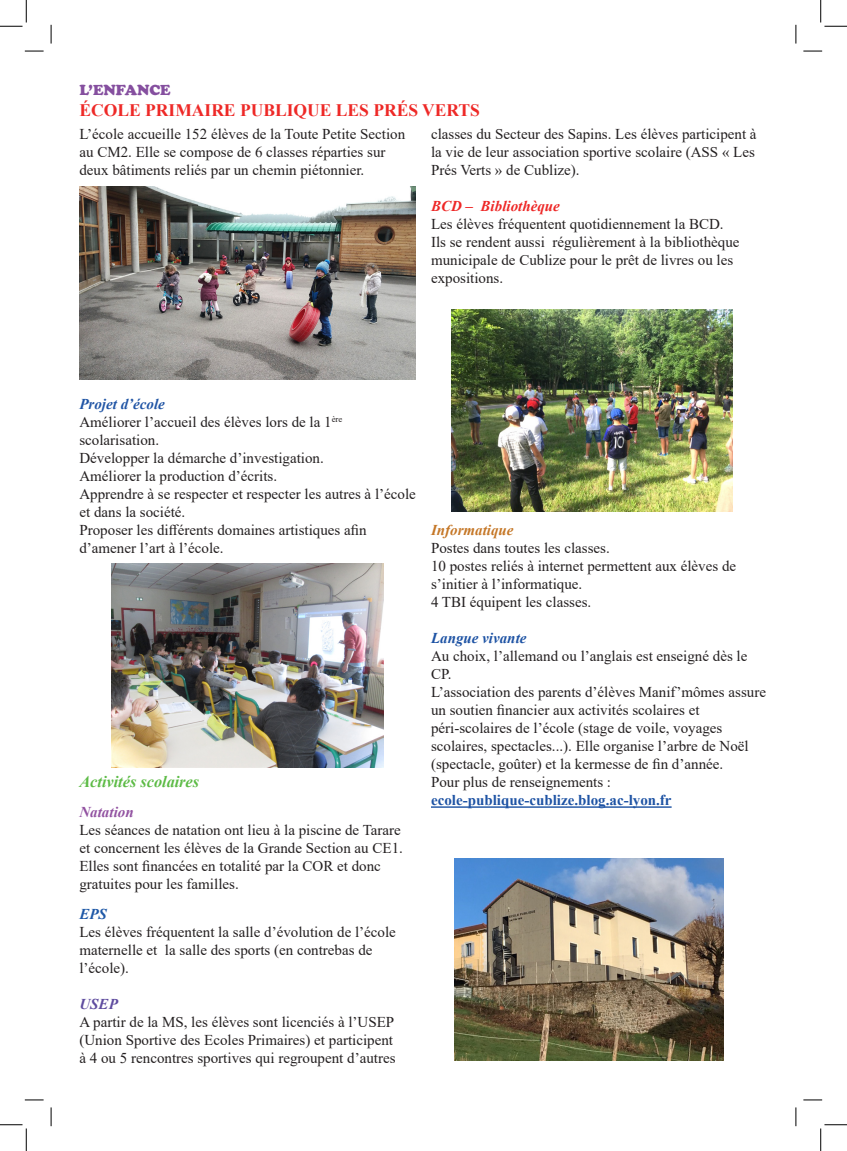
<style>
.page{position:relative;width:847px;height:1151px;background:#fff}
.page>*{position:absolute;margin:0;border:0;box-sizing:border-box;transform-origin:0 0}
.t1{font:700 17.5px "Times New Roman";color:#ee2927}
.t2{font:italic 700 16.25px "Times New Roman";color:#5dbb46}
.t3{font:15px/18px "Times New Roman";color:#231f20}
.t4{font:700 15px/18px "Times New Roman";color:#1e53a4}
.t5{font:italic 700 15px "Times New Roman";color:#ee2726}
.t6{font:italic 700 15px "Times New Roman";color:#2155a5}
.t7{font:italic 700 15px "Times New Roman";color:#1e53a4}
.t8{font:italic 700 15px "Times New Roman";color:#c57727}
.t9{font:900 15px "Cooper";color:#854f9f}
.t10{font:italic 700 15px "Times New Roman";color:#9252a1}
.t11{font:italic 700 15px "Times New Roman";color:#5f4c9f}
.t12{font:italic 700 15px "Times New Roman";color:#1e58a7}
.s1{font-weight:400;color:#231f20}
</style>
<div class="page">
<hr style="left:431px;top:806px;width:240px;height:2px;background:#1e53a4">
<img style="left:112px;top:564px;width:271px;height:204px">
<img style="left:451px;top:310px;width:281px;height:202px">
<img style="left:79px;top:186px;width:337px;height:194px">
<img style="left:454px;top:858px;width:269px;height:202px">
<svg style="left:25px;top:50px;width:19px;height:2px"></svg>
<svg style="left:803px;top:50px;width:18px;height:2px"></svg>
<svg style="left:25px;top:1099px;width:19px;height:2px"></svg>
<svg style="left:803px;top:1099px;width:18px;height:2px"></svg>
<svg style="left:50px;top:25px;width:2px;height:19px"></svg>
<svg style="left:50px;top:1107px;width:2px;height:19px"></svg>
<svg style="left:795px;top:25px;width:1px;height:19px"></svg>
<svg style="left:795px;top:1107px;width:1px;height:19px"></svg>
<svg style="left:0;top:0;width:27px;height:27px"></svg>
<svg style="left:0;top:1124px;width:27px;height:27px"></svg>
<svg style="left:820px;top:0;width:26px;height:27px"></svg>
<svg style="left:820px;top:1124px;width:26px;height:27px"></svg>
<p class="t9" style="left:79px;top:81px;width:93px">L’ENFANCE</p>
<p class="t1" style="left:79px;top:97px;width:402px">ÉCOLE PRIMAIRE PUBLIQUE LES PRÉS VERTS</p>
<p class="t3" style="left:79px;top:125px;width:327px">L’école accueille 152 élèves de la Toute Petite Section au CM2. Elle se compose de 6 classes réparties sur deux bâtiments reliés par un chemin piétonnier.</p>
<p class="t3" style="left:431px;top:125px;width:327px;text-align:justify">classes du Secteur des Sapins. Les élèves participent à la vie de leur association sportive scolaire (ASS « Les Prés Verts » de Cublize).</p>
<p class="t5" style="left:431px;top:196px;width:130px">BCD – Bibliothèque</p>
<p class="t3" style="left:431px;top:215px;width:310px">Les élèves fréquentent quotidiennement la BCD.<br>Ils se rendent aussi régulièrement à la bibliothèque municipale de Cublize pour le prêt de livres ou les expositions.</p>
<p class="t6" style="left:79px;top:394px;width:87px">Projet d’école</p>
<p class="t3" style="left:79px;top:413px;width:264px">Améliorer l’accueil des élèves lors de la 1<sup>ère </sup>scolarisation.</p>
<p class="t3" style="left:79px;top:449px;width:246px">Développer la démarche d’investigation.</p>
<p class="t3" style="left:79px;top:467px;width:199px">Améliorer la production d’écrits.</p>
<p class="t3" style="left:79px;top:485px;width:338px">Apprendre à se respecter et respecter les autres à l’école et dans la société.</p>
<p class="t3" style="left:79px;top:521px;width:288px">Proposer les différents domaines artistiques afin d’amener l’art à l’école.</p>
<p class="t2" style="left:79px;top:771px;width:121px">Activités scolaires</p>
<p class="t10" style="left:79px;top:802px;width:56px">Natation</p>
<p class="t3" style="left:79px;top:821px;width:325px">Les séances de natation ont lieu à la piscine de Tarare et concernent les élèves de la Grande Section au CE1.<br>Elles sont financées en totalité par la COR et donc gratuites pour les familles.</p>
<p class="t12" style="left:79px;top:904px;width:29px">EPS</p>
<p class="t3" style="left:79px;top:923px;width:318px">Les élèves fréquentent la salle d’évolution de l’école maternelle et la salle des sports (en contrebas de l’école).</p>
<p class="t11" style="left:79px;top:994px;width:40px">USEP</p>
<p class="t3" style="left:79px;top:1013px;width:317px">A partir de la MS, les élèves sont licenciés à l’USEP (Union Sportive des Ecoles Primaires) et participent à 4 ou 5 rencontres sportives qui regroupent d’autres</p>
<p class="t8" style="left:431px;top:520px;width:84px">Informatique</p>
<p class="t3" style="left:431px;top:539px;width:180px">Postes dans toutes les classes.</p>
<p class="t3" style="left:431px;top:557px;width:306px">10 postes reliés à internet permettent aux élèves de s’initier à l’informatique.</p>
<p class="t3" style="left:431px;top:593px;width:162px">4 TBI équipent les classes.</p>
<p class="t7" style="left:431px;top:628px;width:97px">Langue vivante</p>
<p class="t3" style="left:431px;top:647px;width:318px">Au choix, l’allemand ou l’anglais est enseigné dès le<br>CP.</p>
<p class="t3" style="left:431px;top:683px;width:336px">L’association des parents d’élèves Manif’mômes assure un soutien financier aux activités scolaires et péri-scolaires de l’école (stage de voile, voyages scolaires, spectacles...). Elle organise l’arbre de Noël (spectacle, goûter) et la kermesse de fin d’année.</p>
<p class="t4" style="left:431px;top:773px;width:242px"><span class="s1">Pour plus de renseignements : </span>ecole-publique-cublize.blog.ac-lyon.fr</p>
</div>
